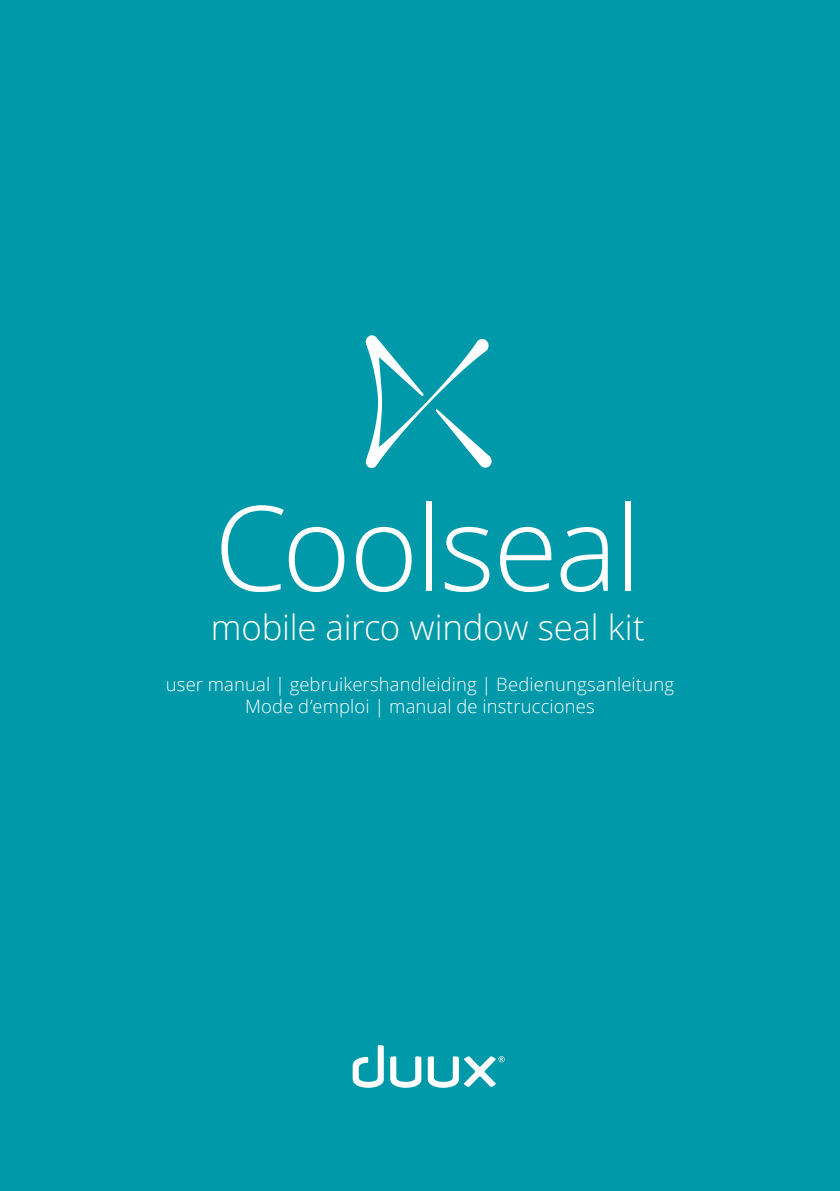
<style>
.page{position:relative;width:840px;height:1191px;background:#fff}
.page>*{position:absolute;margin:0;border:0;box-sizing:border-box;transform-origin:0 0}
.t1{font:300 118.2px "Open Sans";letter-spacing:-.025em;color:#fff}
.t2{font:300 34.8px "Open Sans";letter-spacing:-.005em;color:#fff}
.t3{font:300 18.4px/22.4px "Open Sans";letter-spacing:.01em;color:#fff;text-align:center}
</style>
<div class="page">
<div style="left:0;top:0;width:839px;height:1191px;background:#0099a9"></div>
<svg style="left:352px;top:1045px;width:31px;height:42px"></svg>
<svg style="left:390px;top:1056px;width:31px;height:31px"></svg>
<svg style="left:427px;top:1056px;width:77px;height:31px"></svg>
<svg style="left:365px;top:335px;width:127px;height:133px"></svg>
<h1 class="t1" style="left:214px;top:467px;width:429px">Coolseal</h1>
<h2 class="t2" style="left:211px;top:604px;width:435px">mobile airco window seal kit</h2>
<p class="t3" style="left:166px;top:672px;width:509px">user manual | gebruikershandleiding | Bedienungsanleitung<br>Mode d’emploi | manual de instrucciones</p>
</div>
